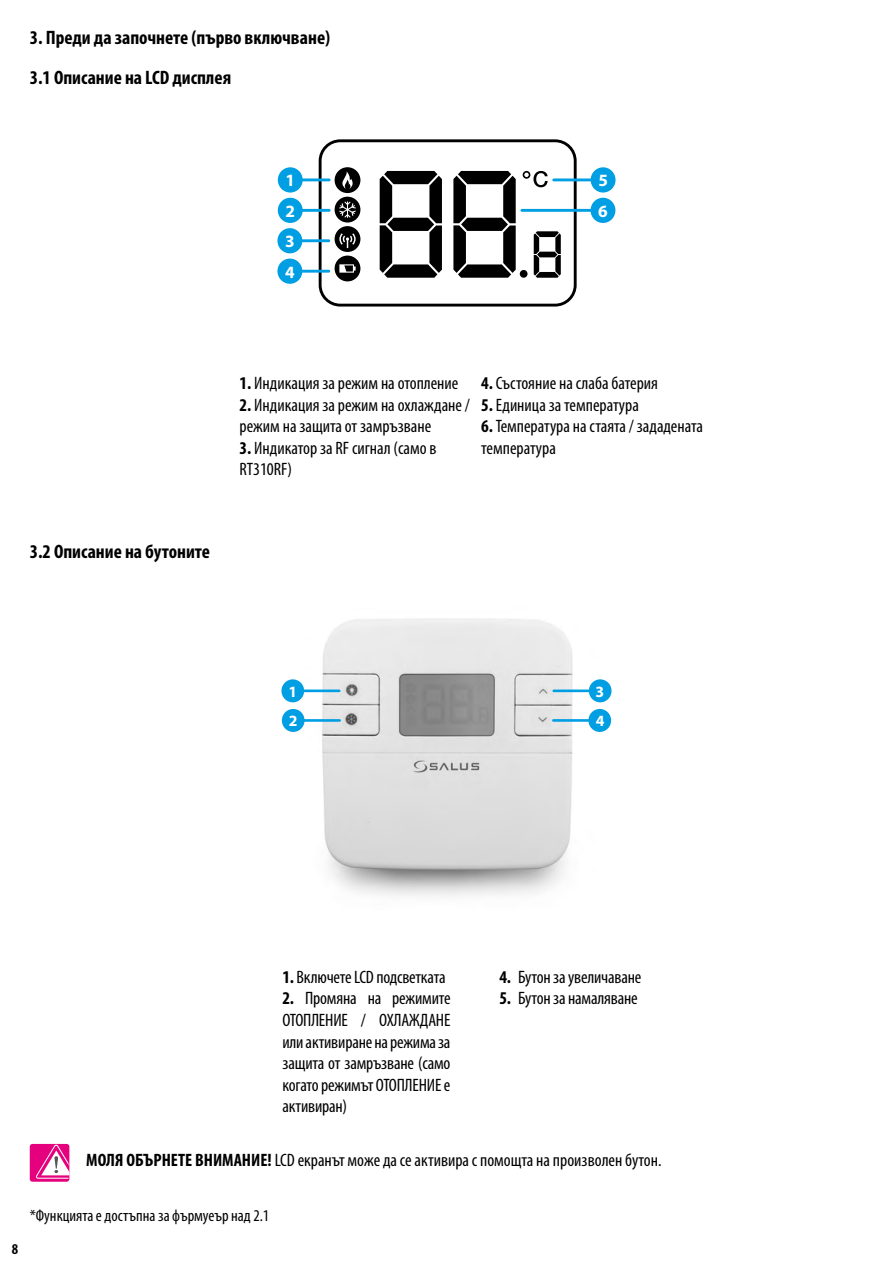
<style>
.page{position:relative;width:893px;height:1263px;background:#fff}
.page>*{position:absolute;margin:0;border:0;box-sizing:border-box;transform-origin:0 0}
.t1{font:700 condensed 19.5px "Myriad Pro";color:#000}
.t2{font:condensed 18px/21.6px "Myriad Pro";color:#000}
.t3{font:700 17.25px/30.5px "Myriad Pro";color:#fff}
.t4{font:condensed 16.5px "Myriad Pro";color:#000}
.t5{font:700 15.75px "Myriad Pro";color:#fff}
.t6{font:700 condensed 15px "Myriad Pro";color:#000}
.s1{font-weight:700}
</style>
<div class="page">
<div style="left:30px;top:1144px;width:39px;height:38px;background:#e5007d;border-radius:3px"></div>
<svg style="left:36px;top:1144px;width:33px;height:35px"></svg>
<svg style="left:380px;top:171px;width:62px;height:107px"></svg>
<svg style="left:453px;top:171px;width:63px;height:107px"></svg>
<svg style="left:534px;top:231px;width:27px;height:47px"></svg>
<div style="left:520px;top:270px;width:7px;height:8px;background:#000;border-radius:50%"></div>
<svg style="left:523px;top:171px;width:25px;height:16px"></svg>
<svg style="left:335px;top:167px;width:25px;height:114px"></svg>
<div style="left:319px;top:139px;width:258px;height:168px;border:3px solid #000;border-radius:20px"></div>
<hr style="left:290px;top:178px;width:39px;height:3px;background:#009ee3">
<hr style="left:554px;top:178px;width:49px;height:3px;background:#009ee3">
<hr style="left:522px;top:209px;width:81px;height:3px;background:#009ee3">
<hr style="left:290px;top:239px;width:39px;height:3px;background:#009ee3">
<hr style="left:290px;top:209px;width:39px;height:3px;background:#009ee3">
<hr style="left:290px;top:270px;width:39px;height:3px;background:#009ee3">
<div style="left:278px;top:167px;width:25px;height:26px;background:#009ee3;border-radius:50%"></div>
<div style="left:591px;top:167px;width:24px;height:26px;background:#009ee3;border-radius:50%"></div>
<div style="left:591px;top:198px;width:24px;height:25px;background:#009ee3;border-radius:50%"></div>
<div style="left:277px;top:228px;width:25px;height:25px;background:#009ee3;border-radius:50%"></div>
<div style="left:278px;top:198px;width:25px;height:25px;background:#009ee3;border-radius:50%"></div>
<div style="left:277px;top:259px;width:25px;height:25px;background:#009ee3;border-radius:50%"></div>
<img style="left:294px;top:618px;width:303px;height:278px">
<hr style="left:293px;top:689px;width:46px;height:3px;background:#009ee3">
<hr style="left:554px;top:689px;width:46px;height:3px;background:#009ee3">
<hr style="left:293px;top:719px;width:47px;height:3px;background:#009ee3">
<hr style="left:553px;top:719px;width:47px;height:3px;background:#009ee3">
<div style="left:281px;top:679px;width:23px;height:23px;background:#009ee3;border-radius:50%"></div>
<div style="left:589px;top:679px;width:22px;height:23px;background:#009ee3;border-radius:50%"></div>
<div style="left:282px;top:709px;width:23px;height:23px;background:#009ee3;border-radius:50%"></div>
<div style="left:588px;top:709px;width:23px;height:23px;background:#009ee3;border-radius:50%"></div>
<p class="t1" style="left:30px;top:26px;width:302px">3. Преди да започнете (първо включване)</p>
<p class="t1" style="left:30px;top:65px;width:203px">3.1 Описание на LCD дисплея</p>
<p class="t3" style="left:285px;top:165px;width:11px">1</p>
<p class="t3" style="left:598px;top:165px;width:11px">5<br>6</p>
<p class="t3" style="left:285px;top:226px;width:11px">3</p>
<p class="t3" style="left:285px;top:195px;width:11px">2</p>
<p class="t3" style="left:285px;top:256px;width:11px">4</p>
<p class="t1" style="left:30px;top:539px;width:182px">3.2 Описание на бутоните</p>
<p class="t2" style="left:240px;top:372px;width:220px"><span class="s1">1.</span> Индикация за режим на отопление</p>
<p class="t2" style="left:240px;top:394px;width:232px"><span class="s1">2.</span> Индикация за режим на охлаждане / режим на защита от замръзване</p>
<p class="t2" style="left:240px;top:437px;width:198px"><span class="s1">3.</span> Индикатор за RF сигнал (само в<br>RT310RF)</p>
<p class="t2" style="left:481px;top:372px;width:178px"><span class="s1">4.</span> Състояние на слаба батерия</p>
<p class="t2" style="left:481px;top:394px;width:159px"><span class="s1">5.</span> Единица за температура</p>
<p class="t2" style="left:481px;top:415px;width:223px"><span class="s1">6.</span> Температура на стаята / зададената температура</p>
<p class="t5" style="left:288px;top:681px;width:10px">1</p>
<p class="t5" style="left:595px;top:681px;width:10px">3</p>
<p class="t5" style="left:289px;top:711px;width:10px">2</p>
<p class="t5" style="left:596px;top:711px;width:10px">4</p>
<p class="t2" style="left:282px;top:966px;width:165px"><span class="s1">1.</span> Включете LCD подсветката</p>
<p class="t2" style="left:282px;top:987px;width:170px;text-align:justify"><span class="s1">2.</span> Промяна на режимите ОТОПЛЕНИЕ / ОХЛАЖДАНЕ или активиране на режима за защита от замръзване (само когато режимът ОТОПЛЕНИЕ е активиран)</p>
<p class="t2" style="left:499px;top:966px;width:144px"><span class="s1">4.</span> Бутон за увеличаване</p>
<p class="t2" style="left:499px;top:987px;width:140px"><span class="s1">5.</span> Бутон за намаляване</p>
<p class="t6" style="left:12px;top:1239px;width:8px">8</p>
<p class="t2" style="left:86px;top:1149px;width:577px"><span class="s1">МОЛЯ ОБЪРНЕТЕ ВНИМАНИЕ!</span> LCD екранът може да се активира с помощта на произволен бутон.</p>
<p class="t4" style="left:30px;top:1205px;width:241px">*Функцията е достъпна за фърмуеър над 2.1</p>
</div>
